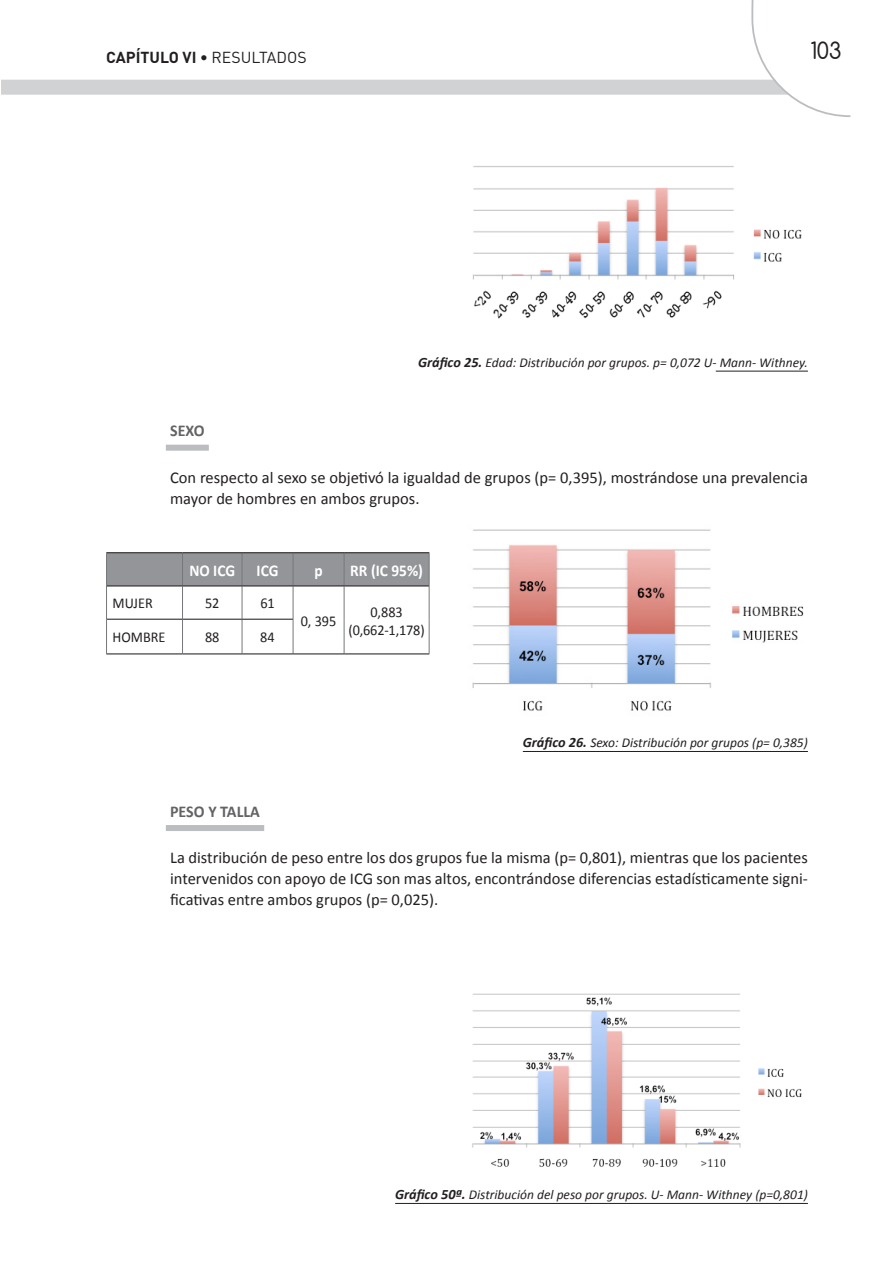
<style>
.page{position:relative;width:893px;height:1263px;background:#fff}
.page>*{position:absolute;margin:0;border:0;box-sizing:border-box;transform-origin:0 0}
.t1{font:22.5px "Comfortaa";color:#231f20}
.t2{font:16.5px/21px "Calibri";color:#231f20}
.t3{font:700 16.5px "Calibri";color:#fff;scale:.93 1}
.t4{font:700 16.5px "Calibri";color:#636366}
.t5{font:700 15.75px "DIN Pro";color:#231f20}
.t6{font:15px/18px "Calibri";color:#231f20;text-align:center;scale:.95 1}
.t7{font:italic 13.5px "Calibri";color:#231f20}
.s1{font-weight:400}
.s2{font-weight:700;font-size:14.25px}
</style>
<div class="page">
<div style="left:1px;top:80px;width:811px;height:15px;background:#d1d2d4"></div>
<svg style="left:750px;top:0;width:101px;height:117px"></svg>
<hr style="left:716px;top:371px;width:92px;height:1px;background:#231f20">
<div style="left:166px;top:445px;width:43px;height:6px;background:#bcbdc0"></div>
<hr style="left:523px;top:751px;width:285px;height:1px;background:#231f20">
<div style="left:166px;top:825px;width:98px;height:6px;background:#bcbdc0"></div>
<hr style="left:395px;top:1203px;width:413px;height:1px;background:#231f20">
<div style="left:107px;top:553px;width:322px;height:32px;background:#939598"></div>
<hr style="left:182px;top:553px;width:1px;height:32px;background:#76787b">
<hr style="left:242px;top:553px;width:1px;height:32px;background:#76787b">
<hr style="left:293px;top:553px;width:1px;height:32px;background:#76787b">
<hr style="left:344px;top:553px;width:1px;height:32px;background:#76787b">
<hr style="left:182px;top:586px;width:1px;height:33px;background:#76787b">
<hr style="left:242px;top:586px;width:1px;height:33px;background:#76787b">
<hr style="left:293px;top:586px;width:1px;height:33px;background:#76787b">
<hr style="left:344px;top:586px;width:1px;height:33px;background:#76787b">
<hr style="left:182px;top:620px;width:1px;height:33px;background:#76787b">
<hr style="left:242px;top:620px;width:1px;height:33px;background:#76787b">
<hr style="left:293px;top:619px;width:1px;height:34px;background:#76787b">
<hr style="left:344px;top:619px;width:1px;height:34px;background:#76787b">
<hr style="left:107px;top:619px;width:75px;height:1px;background:#231f20">
<hr style="left:182px;top:619px;width:60px;height:1px;background:#231f20">
<hr style="left:242px;top:619px;width:51px;height:1px;background:#231f20">
<hr style="left:106px;top:586px;width:1px;height:33px;background:#76787b">
<hr style="left:429px;top:586px;width:1px;height:33px;background:#76787b">
<hr style="left:106px;top:619px;width:1px;height:34px;background:#76787b">
<hr style="left:429px;top:619px;width:1px;height:34px;background:#76787b">
<hr style="left:106px;top:653px;width:76px;height:1px;background:#231f20">
<hr style="left:182px;top:653px;width:60px;height:1px;background:#231f20">
<hr style="left:242px;top:653px;width:51px;height:1px;background:#231f20">
<hr style="left:293px;top:653px;width:51px;height:1px;background:#231f20">
<hr style="left:344px;top:653px;width:85px;height:1px;background:#231f20">
<hr style="left:106px;top:552px;width:76px;height:1px;background:#231f20">
<hr style="left:182px;top:552px;width:60px;height:1px;background:#231f20">
<hr style="left:242px;top:552px;width:51px;height:1px;background:#231f20">
<hr style="left:293px;top:552px;width:51px;height:1px;background:#231f20">
<hr style="left:344px;top:552px;width:85px;height:1px;background:#231f20">
<hr style="left:107px;top:585px;width:75px;height:1px;background:#231f20">
<hr style="left:182px;top:585px;width:60px;height:1px;background:#231f20">
<hr style="left:242px;top:585px;width:51px;height:1px;background:#231f20">
<hr style="left:293px;top:585px;width:51px;height:1px;background:#231f20">
<hr style="left:344px;top:585px;width:85px;height:1px;background:#231f20">
<hr style="left:106px;top:553px;width:1px;height:33px;background:#76787b">
<hr style="left:429px;top:553px;width:1px;height:33px;background:#76787b">
<img style="left:473px;top:166px;width:329px;height:153px">
<img style="left:472px;top:529px;width:332px;height:182px">
<img style="left:472px;top:993px;width:330px;height:174px">
<p class="t5" style="left:106px;top:46px;width:202px">CAPÍTULO VI • <span class="s1">RESULTADOS</span></p>
<h1 class="t1" style="left:810px;top:36px;width:32px">103</h1>
<p class="t7" style="left:418px;top:354px;width:391px"><span class="s2">Gráfico 25.</span> Edad: Distribución por grupos. p= 0,072 U- Mann- Withney.</p>
<p class="t4" style="left:170px;top:420px;width:36px">SEXO</p>
<p class="t2" style="left:170px;top:466px;width:639px">Con respecto al sexo se objetivó la igualdad de grupos (p= 0,395), mostrándose una prevalencia mayor de hombres en ambos grupos.</p>
<p class="t3" style="left:189px;top:560px;width:51px">NO ICG</p>
<p class="t3" style="left:257px;top:560px;width:25px">ICG</p>
<p class="t3" style="left:314px;top:560px;width:10px">p</p>
<p class="t3" style="left:350px;top:560px;width:80px">RR (IC 95%)</p>
<p class="t6" style="left:113px;top:593px;width:44px">MUJER</p>
<p class="t6" style="left:205px;top:593px;width:17px">52</p>
<p class="t6" style="left:260px;top:593px;width:17px">61</p>
<p class="t6" style="left:113px;top:627px;width:57px">HOMBRE</p>
<p class="t6" style="left:205px;top:627px;width:17px">88</p>
<p class="t6" style="left:260px;top:627px;width:17px">84</p>
<p class="t6" style="left:301px;top:611px;width:39px">0, 395</p>
<p class="t6" style="left:348px;top:602px;width:82px">0,883 (0,662-1,178)</p>
<p class="t7" style="left:523px;top:734px;width:287px"><span class="s2">Gráfico 26.</span> Sexo: Distribución por grupos (p= 0,385)</p>
<p class="t4" style="left:170px;top:801px;width:91px">PESO Y TALLA</p>
<p class="t2" style="left:170px;top:846px;width:639px;text-align:justify">La distribución de peso entre los dos grupos fue la misma (p= 0,801), mientras que los pacientes intervenidos con apoyo de ICG son mas altos, encontrándose diferencias estadísticamente signi&shy;ficativas entre ambos grupos (p= 0,025).</p>
<p class="t7" style="left:395px;top:1186px;width:414px"><span class="s2">Gráfico 50ª.</span> Distribución del peso por grupos. U- Mann- Withney (p=0,801)</p>
</div>
